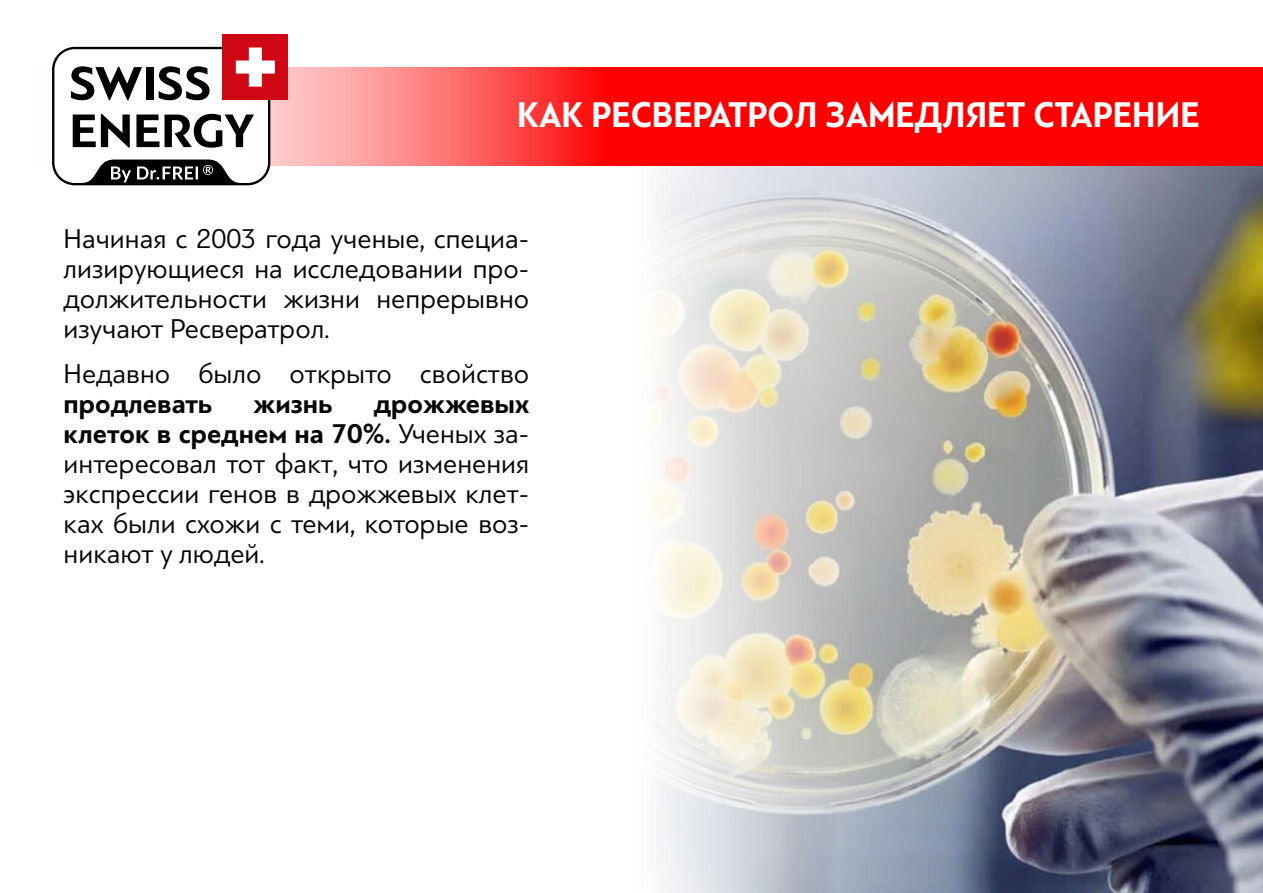
<style>
.page{position:relative;width:1263px;height:893px;background:#fff}
.page>*{position:absolute;margin:0;border:0;box-sizing:border-box;transform-origin:0 0}
.t1{font:700 37.5px "PF Bague Sans Pro";color:#fff;scale:.9 1}
.t2{font:28.5px/30px "PF Bague Sans Pro";color:#050606;text-align:justify;scale:.96 1}
.t3{font:700 28.5px "PF Bague Sans Pro";color:#050606;scale:.96 1}
.s1{font-weight:700}
</style>
<div class="page">
<img style="left:1243px;top:165px;width:19px;height:728px">
<img style="left:71px;top:34px;width:1172px;height:859px">
<svg style="left:275px;top:68px;width:988px;height:97px;background:#ff2525"></svg>
<div style="left:223px;top:34px;width:65px;height:66px;background:#cf0613"></div>
<svg style="left:52px;top:47px;width:223px;height:138px"></svg>
<h1 class="t1" style="left:517px;top:92px;width:760px">КАК РЕСВЕРАТРОЛ ЗАМЕДЛЯЕТ СТАРЕНИЕ</h1>
<p class="t2" style="left:64px;top:223px;width:486px">Начиная с 2003 года ученые, специа&shy;лизирующиеся на исследовании про&shy;должительности жизни непрерывно изучают Ресвератрол.</p>
<p class="t2" style="left:64px;top:358px;width:486px">Недавно было открыто свойство</p>
<p class="t3" style="left:64px;top:386px;width:157px">продлевать</p>
<p class="t3" style="left:253px;top:386px;width:84px">жизнь</p>
<p class="t2" style="left:64px;top:388px;width:486px;text-indent:310px"><span class="s1">дрожжевых клеток в среднем на 70%.</span> Ученых за&shy;интересовал тот факт, что изменения экспрессии генов в дрожжевых клет&shy;ках были схожи с теми, которые воз&shy;никают у людей.</p>
</div>
